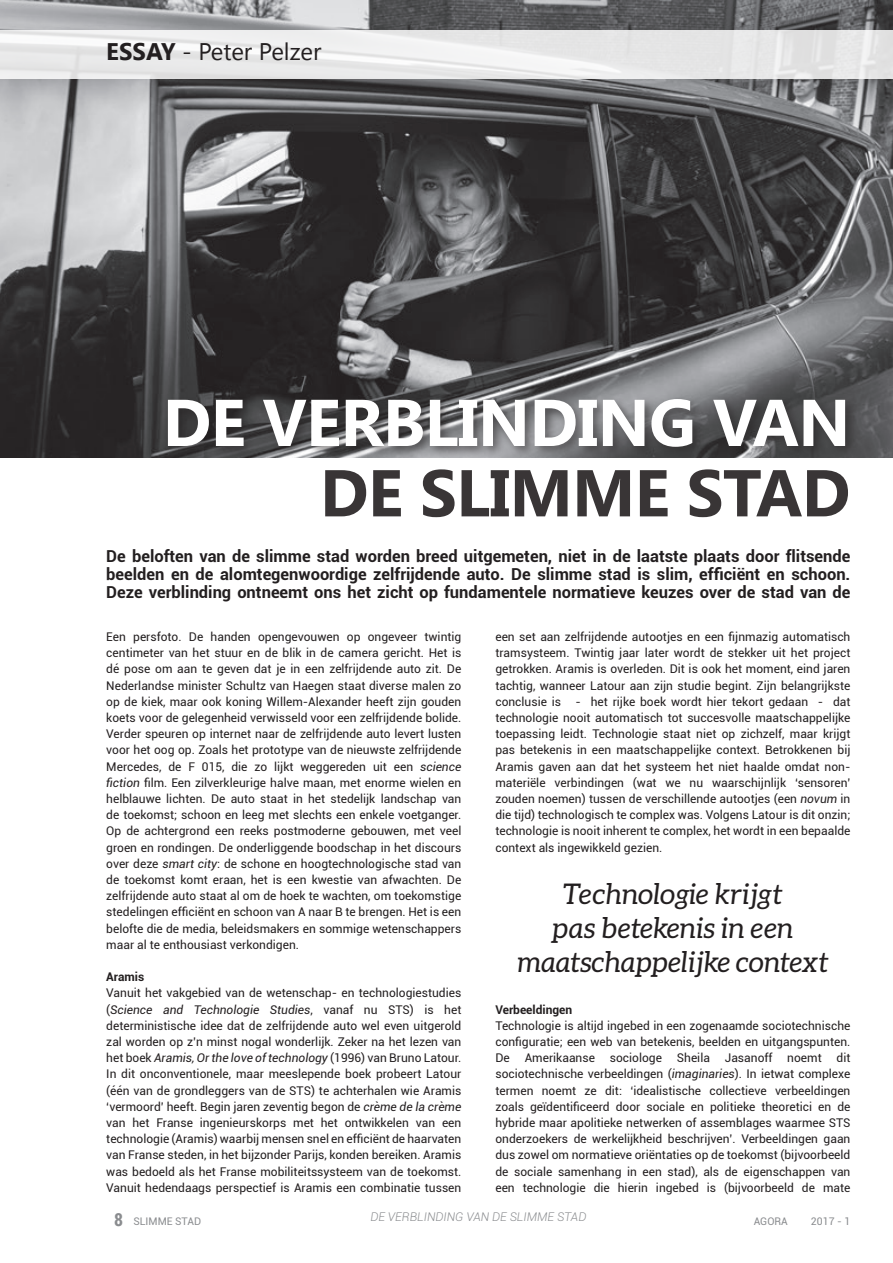
<style>
.page{position:relative;width:893px;height:1263px;background:#fff}
.page>*{position:absolute;margin:0;border:0;box-sizing:border-box;transform-origin:0 0}
.t1{font:700 66px "Khmer UI";letter-spacing:-.01em;color:#fff}
.t2{font:700 66px "Khmer UI";letter-spacing:-.01em;color:#231f20}
.t3{font:italic 28.5px/34.2px "Aleo";color:#231f20;text-align:center}
.t4{font:24px "Khmer UI";color:#231f20}
.t5{font:700 16.5px/18px "Roboto";color:#231f20;text-align:justify}
.Body_article__DEZE_V{font:12px/16.2px "Roboto";color:#231f20;text-align:justify}
.t6{font:italic 300 12px "Roboto";color:#8a8c8f}
.Body_article__DEZE_V-2{font:700 12px "Roboto";color:#231f20}
.t7{font:10.5px "Roboto";color:#8a8c8f}
.s1{font-weight:700}
.s2{font-style:italic}
.s3{font-family:"Roboto Condensed";font-weight:700;font-size:18px}
</style>
<div class="page">
<img style="left:0;top:0;width:893px;height:457px">
<div style="left:164px;top:396px;width:694px;height:63px;background:#231f20;opacity:.5"></div>
<svg style="left:0;top:30px;width:893px;height:49px;fill:#e8e8e8"></svg>
<p class="t4" style="left:106px;top:38px;width:217px"><span class="s1">ESSAY</span> - Peter Pelzer</p>
<p class="t1" style="left:163px;top:385px;width:689px">DE VERBLINDING VAN</p>
<h1 class="t2" style="left:320px;top:455px;width:532px">DE SLIMME STAD</h1>
<p class="t5" style="left:106px;top:547px;width:746px">De beloften van de slimme stad worden breed uitgemeten, niet in de laatste plaats door flitsende beelden en de alomtegenwoordige zelfrijdende auto. De slimme stad is slim, efficiënt en schoon.<br>Deze verblinding ontneemt ons het zicht op fundamentele normatieve keuzes over de stad van de</p>
<p class="Body_article__DEZE_V" style="left:106px;top:628px;width:357px">Een persfoto. De handen opengevouwen op ongeveer twintig centimeter van het stuur en de blik in de camera gericht. Het is dé pose om aan te geven dat je in een zelfrijdende auto zit. De Nederlandse minister Schultz van Haegen staat diverse malen zo op de kiek, maar ook koning Willem-Alexander heeft zijn gouden koets voor de gelegenheid verwisseld voor een zelfrijdende bolide.<br>Verder speuren op internet naar de zelfrijdende auto levert lusten voor het oog op. Zoals het prototype van de nieuwste zelfrijdende Mercedes, de F 015, die zo lijkt weggereden uit een <span class="s2">science fiction</span> film. Een zilverkleurige halve maan, met enorme wielen en helblauwe lichten. De auto staat in het stedelijk landschap van de toekomst; schoon en leeg met slechts een enkele voetganger.<br>Op de achtergrond een reeks postmoderne gebouwen, met veel groen en rondingen. De onderliggende boodschap in het discours over deze <span class="s2">smart city</span>: de schone en hoogtechnologische stad van de toekomst komt eraan, het is een kwestie van afwachten. De zelfrijdende auto staat al om de hoek te wachten, om toekomstige stedelingen efficiënt en schoon van A naar B te brengen. Het is een belofte die de media, beleidsmakers en sommige wetenschappers maar al te enthousiast verkondigen.</p>
<p class="Body_article__DEZE_V-2" style="left:106px;top:968px;width:40px">Aramis</p>
<p class="Body_article__DEZE_V" style="left:106px;top:984px;width:357px">Vanuit het vakgebied van de wetenschap- en technologiestudies (<span class="s2">Science and Technologie Studies</span>, vanaf nu STS) is het deterministische idee dat de zelfrijdende auto wel even uitgerold zal worden op z’n minst nogal wonderlijk. Zeker na het lezen van het boek <span class="s2">Aramis, Or the love of technology</span> (1996) van Bruno Latour.<br>In dit onconventionele, maar meeslepende boek probeert Latour (één van de grondleggers van de STS) te achterhalen wie Aramis ‘vermoord’ heeft. Begin jaren zeventig begon de <span class="s2">crème de la crème </span>van het Franse ingenieurskorps met het ontwikkelen van een technologie (Aramis) waarbij mensen snel en efficiënt de haarvaten van Franse steden, in het bijzonder Parijs, konden bereiken. Aramis was bedoeld als het Franse mobiliteitssysteem van de toekomst.<br>Vanuit hedendaags perspectief is Aramis een combinatie tussen</p>
<p class="Body_article__DEZE_V" style="left:495px;top:628px;width:357px">een set aan zelfrijdende autootjes en een fijnmazig automatisch tramsysteem. Twintig jaar later wordt de stekker uit het project getrokken. Aramis is overleden. Dit is ook het moment, eind jaren tachtig, wanneer Latour aan zijn studie begint. Zijn belangrijkste conclusie is - het rijke boek wordt hier tekort gedaan - dat technologie nooit automatisch tot succesvolle maatschappelijke toepassing leidt. Technologie staat niet op zichzelf, maar krijgt pas betekenis in een maatschappelijke context. Betrokkenen bij Aramis gaven aan dat het systeem het niet haalde omdat non&shy;materiële verbindingen (wat we nu waarschijnlijk ‘sensoren’ zouden noemen) tussen de verschillende autootjes (een <span class="s2">novum</span> in die tijd) technologisch te complex was. Volgens Latour is dit onzin; technologie is nooit inherent te complex, het wordt in een bepaalde context als ingewikkeld gezien.</p>
<p class="t3" style="left:517px;top:876px;width:313px">Technologie krijgt<br>pas betekenis in een maatschappelijke context</p>
<p class="Body_article__DEZE_V-2" style="left:495px;top:1001px;width:78px">Verbeeldingen</p>
<p class="Body_article__DEZE_V" style="left:495px;top:1017px;width:357px">Technologie is altijd ingebed in een zogenaamde sociotechnische configuratie; een web van betekenis, beelden en uitgangspunten.<br>De Amerikaanse sociologe Sheila Jasanoff noemt dit sociotechnische verbeeldingen (<span class="s2">imaginaries</span>). In ietwat complexe termen noemt ze dit: ‘idealistische collectieve verbeeldingen zoals geïdentificeerd door sociale en politieke theoretici en de hybride maar apolitieke netwerken of assemblages waarmee STS onderzoekers de werkelijkheid beschrijven’. Verbeeldingen gaan dus zowel om normatieve oriëntaties op de toekomst (bijvoorbeeld de sociale samenhang in een stad), als de eigenschappen van een technologie die hierin ingebed is (bijvoorbeeld de mate</p>
<p class="t6" style="left:370px;top:1208px;width:218px">DE VERBLINDING VAN DE SLIMME STAD</p>
<p class="t7" style="left:114px;top:1214px;width:89px"><span class="s3">8</span> SLIMME STAD</p>
<p class="t7" style="left:754px;top:1214px;width:36px">AGORA</p>
<p class="t7" style="left:811px;top:1214px;width:41px">2017 - 1</p>
</div>
